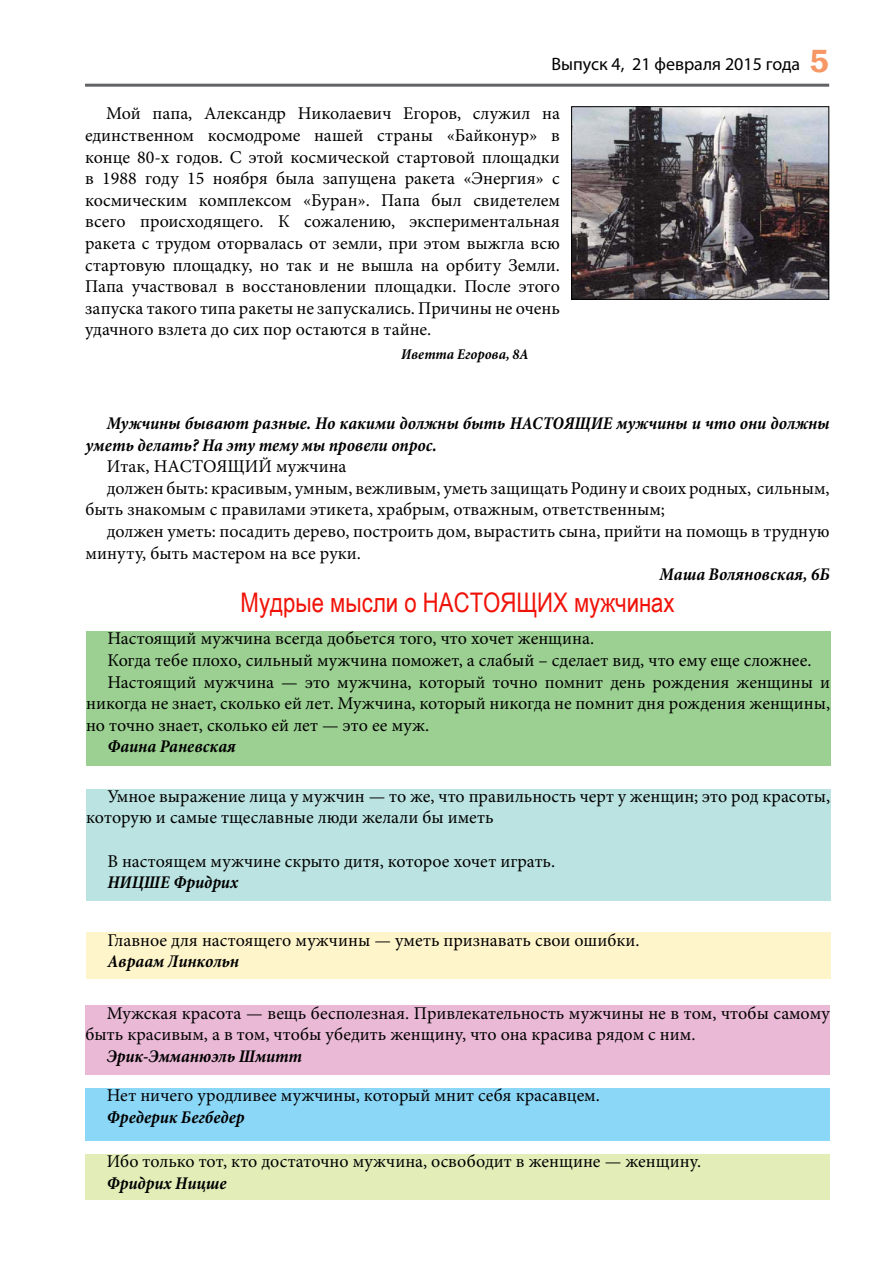
<style>
.page{position:relative;width:893px;height:1263px;background:#fff}
.page>*{position:absolute;margin:0;border:0;box-sizing:border-box;transform-origin:0 0}
.t1{font:27px "Arial Narrow";color:#f01208}
.t2{font:18px/21.6px "Minion Pro";color:#000}
.t3{font:italic 700 condensed 18px/21.6px "Minion Pro";color:#000}
.t4{font:18px "Myriad Pro";color:#000}
.t5{font:italic 700 condensed 15px "Minion Pro";color:#000}
.s1{font-family:"Franklin Gothic";font-weight:600;font-size:33px;color:#f79765}
</style>
<div class="page">
<hr style="left:85px;top:84px;width:744px;height:3px;background:#616367">
<img style="left:573px;top:108px;width:254px;height:190px">
<div style="left:571px;top:106px;width:258px;height:194px;border:1px solid #000"></div>
<div style="left:86px;top:631px;width:744px;height:135px;background:#9cd092"></div>
<div style="left:86px;top:789px;width:744px;height:112px;background:#bae3e1"></div>
<div style="left:86px;top:932px;width:744px;height:47px;background:#fff5cb"></div>
<div style="left:86px;top:1005px;width:744px;height:70px;background:#eab9d6"></div>
<div style="left:86px;top:1088px;width:744px;height:53px;background:#8bd7f8"></div>
<div style="left:86px;top:1154px;width:744px;height:45px;background:#e2edb8"></div>
<p class="t4" style="left:551px;top:53px;width:279px">Выпуск 4, 21 февраля 2015 года <span class="s1">5</span></p>
<p class="t2" style="left:85px;top:103px;width:476px;text-align:justify;text-indent:21px">Мой папа, Александр Николаевич Егоров, служил на единственном космодроме нашей страны «Байконур» в конце 80-х годов. С этой космической стартовой площадки в 1988 году 15 ноября была запущена ракета «Энергия» с космическим комплексом «Буран». Папа был свидетелем всего происходящего. К сожалению, экспериментальная ракета с трудом оторвалась от земли, при этом выжгла всю стартовую площадку, но так и не вышла на орбиту Земли.<br>Папа участвовал в восстановлении площадки. После этого запуска такого типа ракеты не запускались. Причины не очень удачного взлета до сих пор остаются в тайне.</p>
<p class="t5" style="left:401px;top:343px;width:129px">Иветта Егорова, 8А</p>
<p class="t3" style="left:86px;top:412px;width:746px;text-indent:21px">Мужчины бывают разные. Но какими должны быть НАСТОЯЩИЕ мужчины и что они должны уметь делать? На эту тему мы провели опрос.</p>
<p class="t2" style="left:107px;top:456px;width:241px">Итак, НАСТОЯЩИЙ мужчина</p>
<p class="t2" style="left:107px;top:477px;width:724px">должен быть: красивым, умным, вежливым, уметь защищать Родину и своих родных, сильным,</p>
<p class="t2" style="left:86px;top:499px;width:581px">быть знакомым с правилами этикета, храбрым, отважным, ответственным;</p>
<p class="t2" style="left:107px;top:520px;width:724px">должен уметь: посадить дерево, построить дом, вырастить сына, прийти на помощь в трудную</p>
<p class="t2" style="left:86px;top:542px;width:277px">минуту, быть мастером на все руки.</p>
<p class="t3" style="left:660px;top:563px;width:172px">Маша Воляновская, 6Б</p>
<h1 class="t1" style="left:241px;top:583px;width:435px">Мудрые мысли о НАСТОЯЩИХ мужчинах</h1>
<p class="t2" style="left:107px;top:628px;width:488px">Настоящий мужчина всегда добьется того, что хочет женщина.</p>
<p class="t2" style="left:107px;top:649px;width:706px">Когда тебе плохо, сильный мужчина поможет, а слабый – сделает вид, что ему еще сложнее.</p>
<p class="t2" style="left:107px;top:671px;width:724px">Настоящий мужчина — это мужчина, который точно помнит день рождения женщины и</p>
<p class="t2" style="left:86px;top:693px;width:746px">никогда не знает, сколько ей лет. Мужчина, который никогда не помнит дня рождения женщины,</p>
<p class="t2" style="left:86px;top:714px;width:345px">но точно знает, сколько ей лет — это ее муж.</p>
<p class="t3" style="left:107px;top:736px;width:130px">Фаина Раневская</p>
<p class="t2" style="left:86px;top:785px;width:746px;text-indent:21px">Умное выражение лица у мужчин — то же, что правильность черт у женщин; это род красоты, которую и самые тщеславные люди желали бы иметь</p>
<p class="t2" style="left:107px;top:850px;width:449px">В настоящем мужчине скрыто дитя, которое хочет играть.</p>
<p class="t3" style="left:107px;top:871px;width:132px">НИЦШЕ Фридрих</p>
<p class="t2" style="left:107px;top:929px;width:534px">Главное для настоящего мужчины — уметь признавать свои ошибки.</p>
<p class="t3" style="left:107px;top:950px;width:133px">Авраам Линкольн</p>
<p class="t2" style="left:86px;top:1002px;width:746px;text-indent:21px">Мужская красота — вещь бесполезная. Привлекательность мужчины не в том, чтобы самому быть красивым, а в том, чтобы убедить женщину, что она красива рядом с ним.</p>
<p class="t3" style="left:107px;top:1045px;width:197px">Эрик-Эмманюэль Шмитт</p>
<p class="t2" style="left:107px;top:1085px;width:495px">Нет ничего уродливее мужчины, который мнит себя красавцем.</p>
<p class="t3" style="left:107px;top:1106px;width:139px">Фредерик Бегбедер</p>
<p class="t2" style="left:107px;top:1150px;width:596px">Ибо только тот, кто достаточно мужчина, освободит в женщине — женщину.</p>
<p class="t3" style="left:107px;top:1172px;width:121px">Фридрих Ницше</p>
</div>
